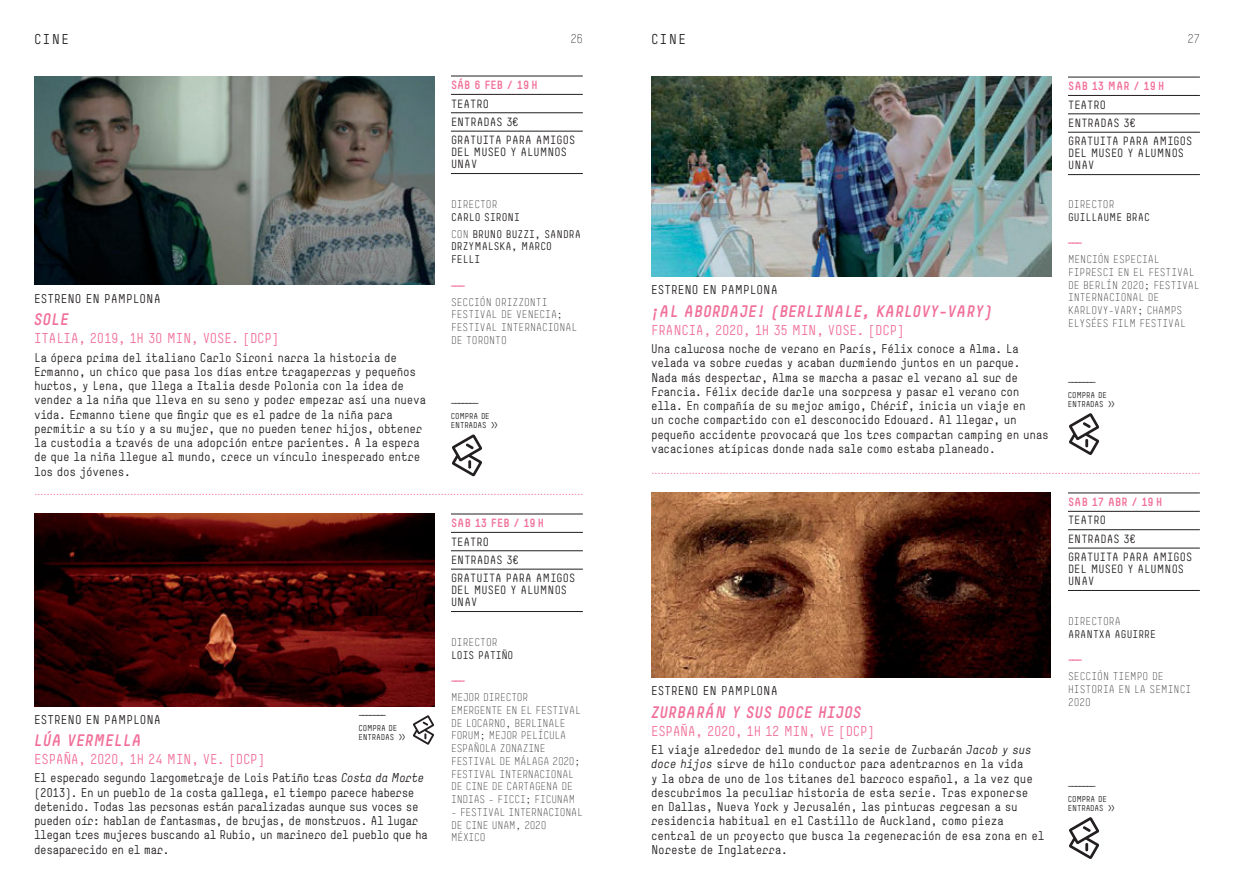
<style>
.page{position:relative;width:1234px;height:893px;background:#fff}
.page>*{position:absolute;margin:0;border:0;box-sizing:border-box;transform-origin:0 0}
.t1{font:300 19.65px "Mun";color:#231f20}
.t2{font:italic 700 15.75px "Mun";letter-spacing:.005em;color:#f17099}
.t3{font:13.5px "Mun";letter-spacing:-.015em;color:#f17099}
.t4{font:13.5px "Mun";letter-spacing:.105em;color:#231f20}
.t5{font:12px/14.2px "Mun";letter-spacing:-.025em;color:#231f20}
.t6{font:12px "Mun";letter-spacing:.005em;color:#231f20}
.t7{font:300 12px "Mun";color:#231f20}
.t8{font:11.25px "Times";color:#f17099}
.t9{font:11.25px/18.5px "Mun";letter-spacing:.005em;color:#231f20}
.t10{font:700 11.25px "Mun";letter-spacing:.005em;color:#f17099}
.t11{font:300 10.5px/12.8px "Mun";color:#231f20}
.t12{font:10.5px/17px "Mun";letter-spacing:.005em;color:#231f20}
.t13{font:700 10.5px "Mun";color:#f17099}
.t14{font:10.05px "Mun";color:#231f20}
.t15{font:8.1px/9.1px "Mun";letter-spacing:-.02em;color:#231f20}
.s1{font-weight:300}
.s2{font-style:italic}
</style>
<div class="page">
<hr style="left:451px;top:76px;width:131px;height:1px;background:#231f20">
<hr style="left:451px;top:94px;width:131px;height:1px;background:#231f20">
<hr style="left:451px;top:112px;width:131px;height:1px;background:#231f20">
<hr style="left:451px;top:131px;width:131px;height:1px;background:#231f20">
<hr style="left:451px;top:173px;width:131px;height:1px;background:#231f20">
<img style="left:34px;top:77px;width:400px;height:208px">
<hr style="left:451px;top:514px;width:131px;height:1px;background:#231f20">
<hr style="left:451px;top:532px;width:131px;height:1px;background:#231f20">
<hr style="left:451px;top:550px;width:131px;height:1px;background:#231f20">
<hr style="left:451px;top:569px;width:131px;height:1px;background:#231f20">
<hr style="left:451px;top:611px;width:131px;height:1px;background:#231f20">
<img style="left:34px;top:514px;width:400px;height:192px">
<img style="left:651px;top:77px;width:399px;height:199px">
<hr style="left:1067px;top:77px;width:132px;height:1px;background:#231f20">
<hr style="left:1067px;top:95px;width:132px;height:1px;background:#231f20">
<hr style="left:1067px;top:113px;width:132px;height:1px;background:#231f20">
<hr style="left:1067px;top:132px;width:132px;height:1px;background:#231f20">
<hr style="left:1067px;top:174px;width:132px;height:1px;background:#231f20">
<hr style="left:1067px;top:493px;width:132px;height:1px;background:#231f20">
<hr style="left:1067px;top:511px;width:132px;height:1px;background:#231f20">
<hr style="left:1067px;top:529px;width:132px;height:1px;background:#231f20">
<hr style="left:1067px;top:548px;width:132px;height:1px;background:#231f20">
<hr style="left:1067px;top:590px;width:132px;height:1px;background:#231f20">
<img style="left:651px;top:492px;width:399px;height:186px">
<svg style="left:452px;top:434px;width:30px;height:42px"></svg>
<svg style="left:1069px;top:413px;width:29px;height:42px"></svg>
<svg style="left:1069px;top:817px;width:29px;height:42px"></svg>
<svg style="left:413px;top:715px;width:21px;height:30px"></svg>
<p class="t4" style="left:34px;top:34px;width:36px">CINE</p>
<p class="t6" style="left:34px;top:294px;width:128px">ESTRENO EN PAMPLONA</p>
<h2 class="t2" style="left:34px;top:311px;width:36px">SOLE</h2>
<p class="t3" style="left:34px;top:333px;width:246px">ITALIA, 2019, 1H 30 MIN, VOSE. [DCP]</p>
<p class="t5" style="left:34px;top:352px;width:393px">La ópera prima del italiano Carlo Sironi narra la historia de Ermanno, un chico que pasa los días entre tragaperras y pequeños hurtos, y Lena, que llega a Italia desde Polonia con la idea de vender a la niña que lleva en su seno y poder empezar así una nueva vida. Ermanno tiene que fingir que es el padre de la niña para permitir a su tío y a su mujer, que no pueden tener hijos, obtener la custodia a través de una adopción entre parientes. A la espera de que la niña llegue al mundo, crece un vínculo inesperado entre los dos jóvenes.</p>
<p class="t4" style="left:651px;top:34px;width:36px">CINE</p>
<p class="t7" style="left:570px;top:34px;width:14px">26</p>
<p class="t7" style="left:1187px;top:34px;width:14px">27</p>
<p class="t10" style="left:451px;top:81px;width:88px">SÁB 6 FEB / 19 H</p>
<p class="t9" style="left:451px;top:95px;width:126px">TEATRO<br>ENTRADAS 3€<br>GRATUITA PARA AMIGOS</p>
<p class="t9" style="left:451px;top:147px;width:117px;line-height:12px">DEL MUSEO Y ALUMNOS<br>UNAV</p>
<p class="t11" style="left:451px;top:199px;width:48px">DIRECTOR</p>
<p class="t12" style="left:451px;top:209px;width:131px">CARLO SIRONI<br><span class="s1">CON</span> BRUNO BUZZI, SANDRA</p>
<p class="t12" style="left:451px;top:241px;width:102px;line-height:12.8px">DRZYMALSKA, MARCO<br>FELLI</p>
<p class="t13" style="left:451px;top:281px;width:16px">———</p>
<p class="t11" style="left:451px;top:297px;width:128px">SECCIÓN ORIZZONTI<br>FESTIVAL DE VENECIA;<br>FESTIVAL INTERNACIONAL<br>DE TORONTO</p>
<p class="t14" style="left:451px;top:399px;width:29px">———————</p>
<p class="t15" style="left:451px;top:412px;width:40px">COMPRA DE<br>ENTRADAS</p>
<h1 class="t1" style="left:489px;top:415px;width:12px">»</h1>
<p class="t10" style="left:1067px;top:82px;width:98px">SAB 13 MAR / 19 H</p>
<p class="t9" style="left:1067px;top:97px;width:126px">TEATRO<br>ENTRADAS 3€<br>GRATUITA PARA AMIGOS</p>
<p class="t9" style="left:1067px;top:148px;width:117px;line-height:12px">DEL MUSEO Y ALUMNOS<br>UNAV</p>
<p class="t11" style="left:1067px;top:199px;width:48px">DIRECTOR</p>
<p class="t12" style="left:1067px;top:209px;width:83px">GUILLAUME BRAC</p>
<p class="t13" style="left:1067px;top:238px;width:16px">———</p>
<p class="t11" style="left:1067px;top:254px;width:133px">MENCIÓN ESPECIAL<br>FIPRESCI EN EL FESTIVAL<br>DE BERLÍN 2020; FESTIVAL<br>INTERNACIONAL DE<br>KARLOVY-VARY; CHAMPS<br>ELYSÉES FILM FESTIVAL</p>
<p class="t6" style="left:651px;top:286px;width:128px">ESTRENO EN PAMPLONA</p>
<h2 class="t2" style="left:651px;top:302px;width:343px">¡AL ABORDAJE! (BERLINALE, KARLOVY-VARY)</h2>
<p class="t3" style="left:651px;top:325px;width:254px">FRANCIA, 2020, 1H 35 MIN, VOSE. [DCP]</p>
<p class="t5" style="left:651px;top:343px;width:399px">Una calurosa noche de verano en París, Félix conoce a Alma. La velada va sobre ruedas y acaban durmiendo juntos en un parque.<br>Nada más despertar, Alma se marcha a pasar el verano al sur de Francia. Félix decide darle una sorpresa y pasar el verano con ella. En compañía de su mejor amigo, Chérif, inicia un viaje en<br>un coche compartido con el desconocido Edouard. Al llegar, un pequeño accidente provocará que los tres compartan camping en unas vacaciones atípicas donde nada sale como estaba planeado.</p>
<p class="t8" style="left:651px;top:465px;width:550px">.................................................................................................................................................................................</p>
<p class="t14" style="left:1067px;top:378px;width:29px">———————</p>
<p class="t15" style="left:1067px;top:391px;width:40px">COMPRA DE<br>ENTRADAS</p>
<h1 class="t1" style="left:1105px;top:394px;width:12px">»</h1>
<p class="t8" style="left:34px;top:487px;width:550px">.................................................................................................................................................................................</p>
<p class="t6" style="left:34px;top:715px;width:128px">ESTRENO EN PAMPLONA</p>
<h2 class="t2" style="left:34px;top:731px;width:109px">LÚA VERMELLA</h2>
<p class="t3" style="left:34px;top:754px;width:232px">ESPAÑA, 2020, 1H 24 MIN, VE. [DCP]</p>
<p class="t5" style="left:34px;top:772px;width:395px">El esperado segundo largometraje de Lois Patiño tras <span class="s2">Costa da Morte </span>(2013). En un pueblo de la costa gallega, el tiempo parece haberse detenido. Todas las personas están paralizadas aunque sus voces se pueden oír: hablan de fantasmas, de brujas, de monstruos. Al lugar llegan tres mujeres buscando al Rubio, un marinero del pueblo que ha desaparecido en el mar.</p>
<p class="t14" style="left:358px;top:711px;width:29px">———————</p>
<p class="t15" style="left:358px;top:724px;width:40px">COMPRA DE<br>ENTRADAS</p>
<h1 class="t1" style="left:396px;top:727px;width:12px">»</h1>
<p class="t10" style="left:451px;top:519px;width:94px">SAB 13 FEB / 19 H</p>
<p class="t9" style="left:451px;top:533px;width:126px">TEATRO<br>ENTRADAS 3€<br>GRATUITA PARA AMIGOS</p>
<p class="t9" style="left:451px;top:585px;width:117px;line-height:12px">DEL MUSEO Y ALUMNOS<br>UNAV</p>
<p class="t11" style="left:451px;top:637px;width:48px">DIRECTOR</p>
<p class="t12" style="left:451px;top:647px;width:64px">LOIS PATIÑO</p>
<p class="t13" style="left:451px;top:676px;width:16px">———</p>
<p class="t11" style="left:451px;top:692px;width:131px">MEJOR DIRECTOR<br>EMERGENTE EN EL FESTIVAL<br>DE LOCARNO, BERLINALE<br>FORUM; MEJOR PELÍCULA<br>ESPAÑOLA ZONAZINE<br>FESTIVAL DE MÁLAGA 2020;<br>FESTIVAL INTERNACIONAL<br>DE CINE DE CARTAGENA DE<br>INDIAS - FICCI; FICUNAM</p>
<p class="t11" style="left:451px;top:807px;width:133px">- FESTIVAL INTERNACIONAL<br>DE CINE UNAM, 2020<br>MÉXICO</p>
<p class="t6" style="left:651px;top:686px;width:128px">ESTRENO EN PAMPLONA</p>
<h2 class="t2" style="left:651px;top:703px;width:212px">ZURBARÁN Y SUS DOCE HIJOS</h2>
<p class="t3" style="left:651px;top:726px;width:225px">ESPAÑA, 2020, 1H 12 MIN, VE [DCP]</p>
<p class="t5" style="left:651px;top:744px;width:395px">El viaje alrededor del mundo de la serie de Zurbarán <span class="s2">Jacob y sus doce hijos</span> sirve de hilo conductor para adentrarnos en la vida<br>y la obra de uno de los titanes del barroco español, a la vez que descubrimos la peculiar historia de esta serie. Tras exponerse<br>en Dallas, Nueva York y Jerusalén, las pinturas regresan a su residencia habitual en el Castillo de Auckland, como pieza central de un proyecto que busca la regeneración de esa zona en el Noreste de Inglaterra.</p>
<p class="t10" style="left:1067px;top:498px;width:96px">SAB 17 ABR / 19 H</p>
<p class="t9" style="left:1067px;top:512px;width:126px">TEATRO<br>ENTRADAS 3€<br>GRATUITA PARA AMIGOS</p>
<p class="t9" style="left:1067px;top:564px;width:117px;line-height:12px">DEL MUSEO Y ALUMNOS<br>UNAV</p>
<p class="t11" style="left:1067px;top:616px;width:54px">DIRECTORA</p>
<p class="t12" style="left:1067px;top:627px;width:89px">ARANTXA AGUIRRE</p>
<p class="t13" style="left:1067px;top:655px;width:16px">———</p>
<p class="t11" style="left:1067px;top:671px;width:125px">SECCIÓN TIEMPO DE<br>HISTORIA EN LA SEMINCI<br>2020</p>
<p class="t14" style="left:1067px;top:782px;width:29px">———————</p>
<p class="t15" style="left:1067px;top:795px;width:40px">COMPRA DE<br>ENTRADAS</p>
<h1 class="t1" style="left:1105px;top:798px;width:12px">»</h1>
</div>
